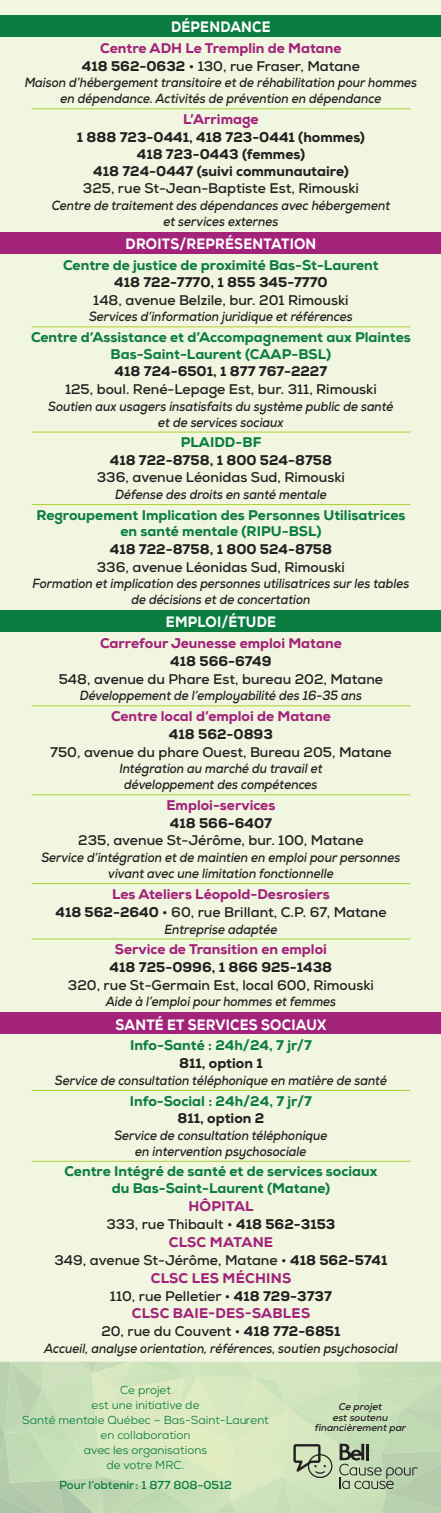
<style>
.page{position:relative;width:441px;height:1513px;background:#fff}
.page>*{position:absolute;margin:0;border:0;box-sizing:border-box;transform-origin:0 0}
.t1{font:800 15.05px "Nexa";letter-spacing:.015em;color:#fff;scale:.9 1}
.t2{font:700 14px/18px "Nexa";color:#231f20}
.t3{font:800 14px/16.8px "Nexa";color:#0c7d40;text-align:center}
.t4{font:800 14px/18px "Nexa";color:#a3227a;text-align:center}
.t5{font:800 14px/16.8px "Nexa";color:#231f20;text-align:center}
.t6{font:italic 700 13.3px/15.9px "Nexa";color:#231f20;text-align:center;scale:.9 1}
.t7{font:11.55px/15px "Nexa";color:#0c7d40;text-align:center}
.t8{font:700 11.55px "Nexa";color:#0c7d40}
.t9{font:italic 700 9.8px/10.5px "Nexa";color:#231f20;text-align:center}
.s1{color:#231f20}
.s2{font-weight:700;color:#231f20}
.s3{font-weight:800}
.s4{font-weight:800;color:#a3227a}
</style>
<div class="page">
<div style="left:0;top:0;width:440px;height:1512px;background:#f0f6df"></div>
<div style="left:0;top:610px;width:440px;height:22px;background:#0c7d40"></div>
<div style="left:0;top:232px;width:440px;height:22px;background:#a3227a"></div>
<div style="left:0;top:1012px;width:440px;height:22px;background:#a3227a"></div>
<div style="left:0;top:15px;width:440px;height:21px;background:#0c7d40"></div>
<hr style="left:31px;top:108px;width:378px;height:1px;background:#b0d138">
<hr style="left:31px;top:326px;width:378px;height:1px;background:#b0d138">
<hr style="left:31px;top:431px;width:378px;height:1px;background:#b0d138">
<hr style="left:31px;top:504px;width:378px;height:1px;background:#b0d138">
<hr style="left:31px;top:705px;width:378px;height:1px;background:#b0d138">
<hr style="left:31px;top:794px;width:378px;height:1px;background:#b0d138">
<hr style="left:31px;top:883px;width:378px;height:1px;background:#b0d138">
<hr style="left:31px;top:938px;width:378px;height:1px;background:#b0d138">
<hr style="left:31px;top:1089px;width:378px;height:1px;background:#b0d138">
<hr style="left:31px;top:1160px;width:378px;height:1px;background:#b0d138">
<svg style="left:0;top:1361px;width:441px;height:152px;background:#c9ddb7"></svg>
<p class="t1" style="left:171px;top:17px;width:112px">Dépendance</p>
<p class="t4" style="left:82px;top:39px;width:279px">Centre ADH Le Tremplin de Matane<br><span class="s1">418 562-0632</span> <span class="s2">• 130, rue Fraser, Matane</span></p>
<p class="t6" style="left:25px;top:75px;width:437px">Maison d’hébergement transitoire et de réhabilitation pour hommes en dépendance. Activités de prévention en dépendance</p>
<p class="t4" style="left:183px;top:110px;width:77px">L’Arrimage</p>
<p class="t5" style="left:77px;top:129px;width:289px">1 888 723-0441, 418 723-0441 (hommes)<br>418 723-0443 (femmes)<br>418 724-0447 (suivi communautaire)</p>
<p class="t2" style="left:83px;top:179px;width:277px">325, rue St-Jean-Baptiste Est, Rimouski</p>
<p class="t6" style="left:52px;top:197px;width:377px">Centre de traitement des dépendances avec hébergement et services externes</p>
<p class="t1" style="left:125px;top:234px;width:213px">Droits/représentation</p>
<p class="t3" style="left:63px;top:256px;width:317px">Centre de justice de proximité Bas-St-Laurent</p>
<p class="t5" style="left:114px;top:274px;width:215px">418 722-7770, 1 855 345-7770</p>
<p class="t2" style="left:93px;top:291px;width:256px">148, avenue Belzile, bur. 201 Rimouski</p>
<p class="t6" style="left:89px;top:309px;width:294px">Services d’information juridique et références</p>
<p class="t3" style="left:31px;top:329px;width:381px">Centre d’Assistance et d’Accompagnement aux Plaintes<br>Bas-Saint-Laurent (CAAP-BSL)</p>
<p class="t5" style="left:114px;top:363px;width:214px">418 724-6501, 1 877 767-2227</p>
<p class="t2" style="left:65px;top:380px;width:313px">125, boul. René-Lepage Est, bur. 311, Rimouski</p>
<p class="t6" style="left:48px;top:398px;width:384px">Soutien aux usagers insatisfaits du système public de santé et de services sociaux</p>
<p class="t3" style="left:180px;top:434px;width:39px">PLAIDD</p>
<p class="t3" style="left:235px;top:434px;width:26px">-BF</p>
<p class="t5" style="left:110px;top:451px;width:223px">418 722-8758, 1 800 524-8758</p>
<p class="t2" style="left:97px;top:468px;width:249px">336, avenue Léonidas Sud, Rimouski</p>
<p class="t6" style="left:115px;top:486px;width:236px">Défense des droits en santé mentale</p>
<p class="t3" style="left:120px;top:506px;width:286px;text-align:left;text-indent:-84px">Regroupement Implication des Personnes Utilisatrices en santé mentale (RIPU</p>
<p class="t3" style="left:281px;top:523px;width:41px">-BSL)</p>
<p class="t5" style="left:110px;top:541px;width:223px">418 722-8758, 1 800 524-8758</p>
<p class="t2" style="left:97px;top:557px;width:249px">336, avenue Léonidas Sud, Rimouski</p>
<p class="t6" style="left:32px;top:575px;width:419px">Formation et implication des personnes utilisatrices sur les tables de décisions et de concertation</p>
<p class="t1" style="left:166px;top:612px;width:124px">Em ploi/étude</p>
<p class="t4" style="left:100px;top:634px;width:243px">Carrefour Jeunesse emploi Matane</p>
<p class="t5" style="left:170px;top:653px;width:103px">418 566-6749</p>
<p class="t2" style="left:59px;top:669px;width:325px">548, avenue du Phare Est, bureau 202, Matane</p>
<p class="t6" style="left:80px;top:687px;width:315px">Développement de l’employabilité des 16-35 ans</p>
<p class="t4" style="left:111px;top:707px;width:221px">Centre local d’emploi de Matane</p>
<p class="t5" style="left:169px;top:725px;width:105px">418 562-0893</p>
<p class="t2" style="left:50px;top:742px;width:342px">750, avenue du phare Ouest, Bureau 205, Matane</p>
<p class="t6" style="left:119px;top:760px;width:227px">Intégration au marché du travail et développement des compétences</p>
<p class="t4" style="left:166px;top:796px;width:110px">Emploi-services</p>
<p class="t5" style="left:169px;top:814px;width:104px">418 566-6407</p>
<p class="t2" style="left:78px;top:831px;width:286px">235, avenue St-Jérôme, bur. 100, Matane</p>
<p class="t6" style="left:41px;top:849px;width:400px">Service d’intégration et de maintien en emploi pour personnes vivant avec une limitation fonctionnelle</p>
<p class="t4" style="left:55px;top:884px;width:332px">Les Ateliers Léopold-Desrosiers<br><span class="s1">418 562-2640</span> <span class="s2">• 60, rue Brillant, C.P. 67, Matane</span></p>
<p class="t6" style="left:164px;top:920px;width:127px">Entreprise adaptée</p>
<p class="t4" style="left:115px;top:940px;width:213px">Service de Transition en emploi</p>
<p class="t5" style="left:109px;top:959px;width:224px">418 725-0996, 1 866 925-1438</p>
<p class="t2" style="left:68px;top:975px;width:307px">320, rue St-Germain Est, local 600, Rimouski</p>
<p class="t6" style="left:105px;top:993px;width:257px">Aide à l’emploi pour hommes et femmes</p>
<p class="t1" style="left:115px;top:1014px;width:235px">Santé et services sociaux</p>
<p class="t3" style="left:130px;top:1036px;width:183px">Info-Santé : 24h/24, 7 jr/7</p>
<p class="t5" style="left:179px;top:1055px;width:85px">811, option 1</p>
<p class="t6" style="left:55px;top:1072px;width:370px">Service de consultation téléphonique en matière de santé</p>
<p class="t3" style="left:130px;top:1092px;width:183px">Info-Social : 24h/24, 7 jr/7</p>
<p class="t5" style="left:177px;top:1109px;width:88px">811, option 2</p>
<p class="t6" style="left:114px;top:1127px;width:238px">Service de consultation téléphonique en intervention psychosociale</p>
<p class="t3" style="left:64px;top:1163px;width:314px">Centre Intégré de santé et de services sociaux du Bas-Saint-Laurent (Matane)</p>
<p class="t4" style="left:188px;top:1197px;width:57px">Hôpital</p>
<p class="t2" style="left:106px;top:1215px;width:230px">333, rue Thibault • <span class="s3">418 562-3153</span></p>
<p class="t4" style="left:168px;top:1233px;width:106px">CLSC Matane</p>
<p class="t2" style="left:54px;top:1251px;width:334px">349, avenue St-Jérôme, Matane • <span class="s3">418 562-5741</span></p>
<p class="t4" style="left:150px;top:1268px;width:142px">CLSC Les Méchins</p>
<p class="t2" style="left:110px;top:1286px;width:223px">110, rue Pelletier • <span class="s3">418 729-3737</span></p>
<p class="t4" style="left:131px;top:1304px;width:131px">CLSC Baie-des-Sabl</p>
<p class="t2" style="left:101px;top:1304px;width:240px;text-indent:190px"><span class="s4">es<br></span>20, rue du Couvent • <span class="s3">418 772-6851</span></p>
<p class="t6" style="left:44px;top:1340px;width:393px">Accueil, analyse orientation, références, soutien psychosocial</p>
<p class="t7" style="left:22px;top:1381px;width:247px">Ce projet<br>est une initiative de<br>Santé mentale Québec – Bas-Saint-Laurent en collaboration<br>avec les organisations<br>de votre MRC.</p>
<p class="t8" style="left:59px;top:1477px;width:174px">Pour l’obtenir: 1 877 808-0512</p>
<p class="t9" style="left:314px;top:1401px;width:93px">Ce projet<br>est soutenu financièrement par</p>
</div>
